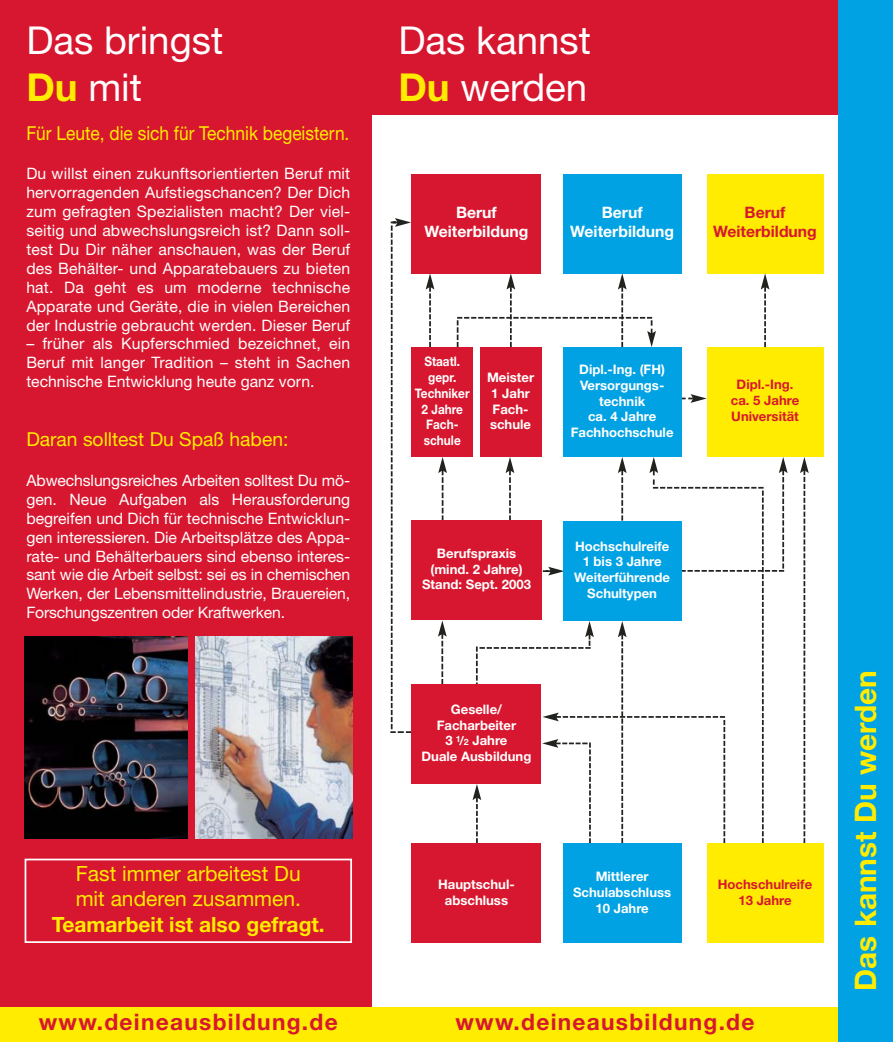
<style>
.page{position:relative;width:893px;height:1042px;background:#fff}
.page>*{position:absolute;margin:0;border:0;box-sizing:border-box;transform-origin:0 0}
.t1{font:38.5px/46.2px "Helvetica Neue";color:#fff}
.t2{font:700 29.75px "Helvetica Neue";color:#ffec00}
.t3{font:700 22.75px "Helvetica Neue";letter-spacing:.055em;color:#d7172f}
.t4{font:21px/25.2px "Helvetica Neue";color:#ffec00}
.t5{font:700 21px "Helvetica Neue";color:#ffec00}
.t6{font:19.25px "Helvetica Neue";color:#ffec00;scale:.9 1}
.t7{font:19.25px "Helvetica Neue";color:#ffec00}
.t8{font:15.75px/18.9px "Helvetica Neue";color:#fff;text-align:justify}
.t9{font:700 15.75px/18.9px "Helvetica Neue";color:#fff;text-align:center}
.t10{font:700 15.75px/18.9px "Helvetica Neue";color:#d7172f;text-align:center}
.t11{font:700 13.12px/15.8px "Helvetica Neue";color:#fff;text-align:center}
.t12{font:700 13.12px/15.8px "Helvetica Neue";color:#d7172f;text-align:center}
.t13{font:700 13.12px/15.8px "Helvetica Neue";color:#fff;text-align:center;scale:.9 1}
.s1{font-weight:700;color:#ffec00}
.s2{font-size:12.25px}
.s3{font-size:8.75px}
</style>
<div class="page">
<div style="left:372px;top:0;width:481px;height:114px;background:#d7172f"></div>
<div style="left:0;top:0;width:372px;height:1042px;background:#d7172f"></div>
<div style="left:0;top:1007px;width:893px;height:35px;background:#ffec00"></div>
<div style="left:25px;top:858px;width:327px;height:85px;border:2px solid #fff"></div>
<div style="left:838px;top:0;width:55px;height:1042px;background:#00a2e3"></div>
<div style="left:563px;top:174px;width:118px;height:99px;background:#00a2e3"></div>
<div style="left:707px;top:174px;width:116px;height:99px;background:#ffec00"></div>
<div style="left:480px;top:348px;width:61px;height:109px;background:#d7172f"></div>
<div style="left:707px;top:347px;width:116px;height:109px;background:#ffec00"></div>
<svg style="left:761px;top:273px;width:8px;height:74px"></svg>
<svg style="left:800px;top:457px;width:9px;height:387px"></svg>
<svg style="left:426px;top:273px;width:8px;height:74px"></svg>
<svg style="left:438px;top:457px;width:9px;height:63px"></svg>
<svg style="left:681px;top:394px;width:26px;height:9px"></svg>
<div style="left:563px;top:347px;width:118px;height:110px;background:#00a2e3"></div>
<svg style="left:457px;top:273px;width:199px;height:74px"></svg>
<svg style="left:473px;top:457px;width:315px;height:400px"></svg>
<div style="left:707px;top:844px;width:116px;height:99px;background:#ffec00"></div>
<div style="left:563px;top:844px;width:118px;height:99px;background:#00a2e3"></div>
<div style="left:412px;top:844px;width:129px;height:99px;background:#d7172f"></div>
<div style="left:563px;top:521px;width:118px;height:99px;background:#00a2e3"></div>
<div style="left:412px;top:347px;width:61px;height:110px;background:#d7172f"></div>
<svg style="left:438px;top:620px;width:9px;height:64px"></svg>
<div style="left:412px;top:520px;width:130px;height:100px;background:#d7172f"></div>
<div style="left:412px;top:684px;width:129px;height:99px;background:#d7172f"></div>
<svg style="left:390px;top:218px;width:29px;height:515px"></svg>
<div style="left:412px;top:174px;width:129px;height:99px;background:#d7172f"></div>
<img style="left:25px;top:636px;width:162px;height:202px">
<img style="left:195px;top:636px;width:157px;height:202px">
<h1 class="t1" style="left:26px;top:21px;width:198px">Das bringst<br><span class="s1">Du</span> mit</h1>
<p class="t6" style="left:26px;top:126px;width:360px">Für Leute, die sich für Technik begeistern.</p>
<p class="t8" style="left:26px;top:166px;width:325px">Du willst einen zukunftsorientierten Beruf mit hervorragenden Aufstiegschancen? Der Dich zum gefragten Spezialisten macht? Der viel&shy;seitig und abwechslungsreich ist? Dann soll&shy;test Du Dir näher anschauen, was der Beruf des Behälter- und Apparatebauers zu bieten hat. Da geht es um moderne technische Apparate und Geräte, die in vielen Bereichen der Industrie gebraucht werden. Dieser Beruf</p>
<p class="t8" style="left:26px;top:336px;width:325px">– früher als Kupferschmied bezeichnet, ein Beruf mit langer Tradition – steht in Sachen technische Entwicklung heute ganz vorn.</p>
<p class="t7" style="left:26px;top:433px;width:264px">Daran solltest Du Spaß haben:</p>
<p class="t8" style="left:26px;top:472px;width:325px">Abwechslungsreiches Arbeiten solltest Du mö&shy;gen. Neue Aufgaben als Herausforderung begreifen und Dich für technische Entwicklun&shy;gen interessieren. Die Arbeitsplätze des Appa&shy;rate- und Behälterbauers sind ebenso interes&shy;sant wie die Arbeit selbst: sei es in chemischen Werken, der Lebensmittelindustrie, Brauereien, Forschungszentren oder Kraftwerken.</p>
<h3 class="t4" style="left:76px;top:863px;width:227px">Fast immer arbeitest Du mit anderen zusammen.</h3>
<h3 class="t5" style="left:52px;top:916px;width:274px">Teamarbeit ist also gefragt.</h3>
<h1 class="t1" style="left:398px;top:21px;width:194px">Das kannst<br><span class="s1">Du</span> werden</h1>
<p class="t9" style="left:425px;top:205px;width:105px">Beruf<br>Weiterbildung</p>
<p class="t9" style="left:570px;top:205px;width:105px">Beruf<br>Weiterbildung</p>
<p class="t10" style="left:713px;top:205px;width:105px">Beruf<br>Weiterbildung</p>
<p class="t13" style="left:415px;top:355px;width:62px">Staatl. gepr.<br>Techniker<br>2 Jahre<br>Fach&shy;schule</p>
<p class="t11" style="left:571px;top:363px;width:104px">Dipl.-Ing. (FH)<br>Versorgungs&shy;technik<br>ca. 4 Jahre<br>Fachhochschule</p>
<p class="t11" style="left:487px;top:371px;width:49px;text-align:left">Meister<br>1 Jahr<br>Fach&shy;schule</p>
<p class="t12" style="left:731px;top:378px;width:70px">Dipl.-Ing. ca. 5 Jahre<br>Universität</p>
<p class="t11" style="left:422px;top:546px;width:110px">Berufspraxis (mind. 2 Jahre)<br>Stand: Sept. 2003</p>
<p class="t11" style="left:422px;top:702px;width:111px">Geselle/<br>Facharbeiter<br>3 <sup>1</sup><span class="s2">/</span><span class="s3">2</span> Jahre<br>Duale Ausbildung</p>
<p class="t11" style="left:574px;top:539px;width:97px">Hochschulreife<br>1 bis 3 Jahre<br>Weiterführende<br>Schultypen</p>
<p class="t11" style="left:438px;top:877px;width:78px">Hauptschul&shy;abschluss</p>
<p class="t11" style="left:573px;top:870px;width:100px">Mittlerer<br>Schulabschluss<br>10 Jahre</p>
<p class="t12" style="left:718px;top:877px;width:96px">Hochschulreife<br>13 Jahre</p>
<h3 class="t3" style="left:39px;top:1014px;width:300px">www.deineausbildung.de</h3>
<h3 class="t3" style="left:455px;top:1014px;width:300px">www.deineausbildung.de</h3>
<h2 class="t2" style="left:855px;top:991px;width:322px;rotate:-90deg">Das kannst Du werden</h2>
</div>
